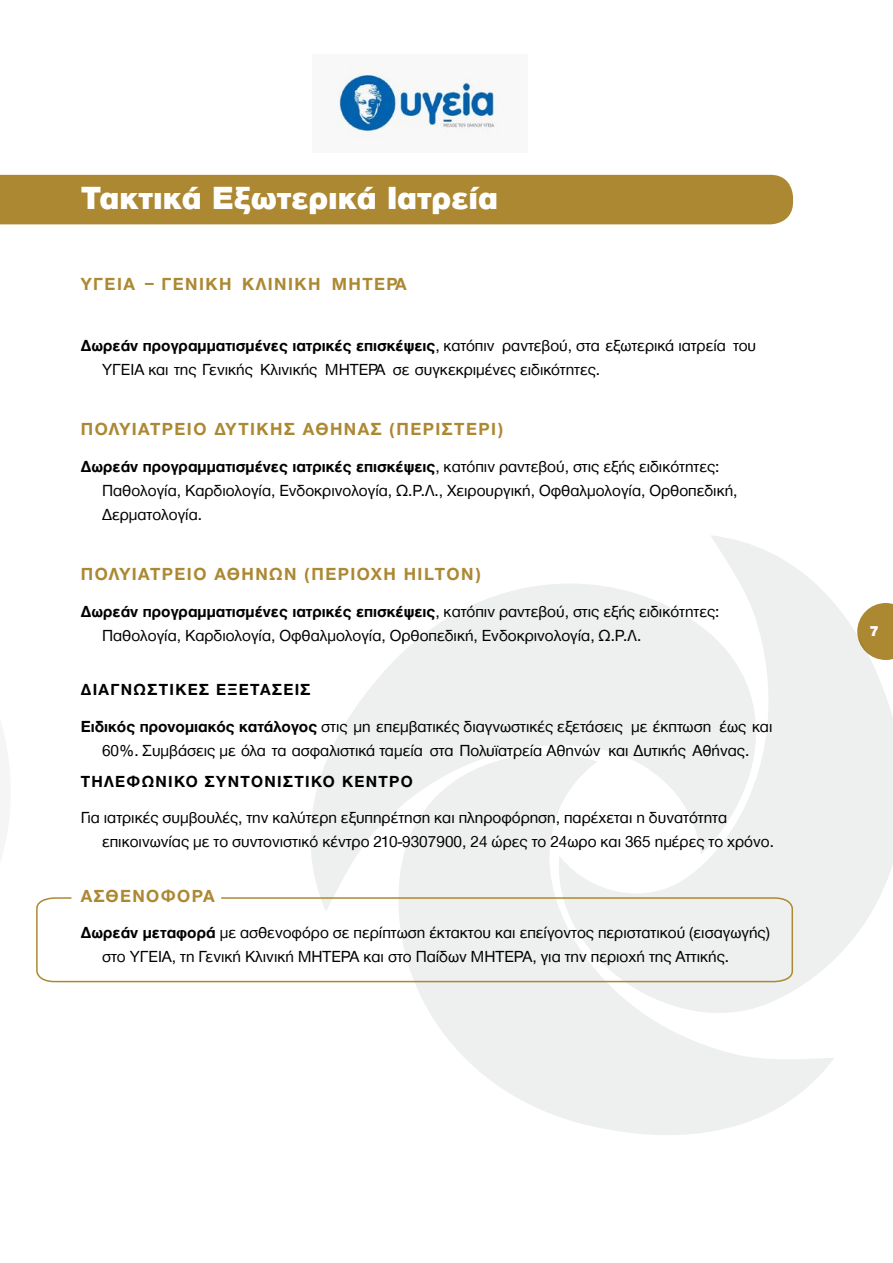
<style>
.page{position:relative;width:893px;height:1263px;background:#fff}
.page>*{position:absolute;margin:0;border:0;box-sizing:border-box;transform-origin:0 0}
.t1{font:900 33px "CF Helvetica";color:#fff}
.t2{font:700 18px "CF Helvetica";letter-spacing:.08em;color:#ac8832}
.t3{font:16.5px/24px "CF Helvetica";color:#000}
.t4{font:700 16.5px "CF Helvetica";color:#000}
.t5{font:900 15px "CF Helvetica";color:#fff}
.s1{font-weight:700}
</style>
<div class="page">
<svg style="left:311px;top:584px;width:241px;height:312px;fill:#eeefef"></svg>
<svg style="left:387px;top:754px;width:447px;height:381px;fill:#eeefef"></svg>
<svg style="left:552px;top:535px;width:341px;height:478px;fill:#eeefef"></svg>
<div style="left:0;top:175px;width:793px;height:49px;background:#ac8832"></div>
<img style="left:336px;top:66px;width:165px;height:73px">
<svg style="left:36px;top:896px;width:758px;height:87px"></svg>
<h1 class="t1" style="left:81px;top:180px;width:419px">Τακτικά Εξωτερικά Ιατρεία</h1>
<p class="t2" style="left:81px;top:274px;width:12px">ΥΓΕΙΑ</p>
<p class="t2" style="left:145px;top:274px;width:29px">– ΓΕΝΙΚΗ</p>
<p class="t2" style="left:242px;top:274px;width:12px">ΚΛΙΝΙΚΗ</p>
<p class="t2" style="left:332px;top:274px;width:30px">ΜΗΤΕΡΑ</p>
<p class="t3" style="left:102px;top:333px;width:656px;text-indent:-21px"><span class="s1">Δωρεάν προγραμματισμένες ιατρικές επισκέψεις</span>, κατόπιν ραντεβού, στα εξωτερικά ιατρεία του<br>ΥΓΕΙΑ και της Γενικής Κλινικής ΜΗΤΕΡΑ σε συγκεκριμένες ειδικότητες.</p>
<p class="t2" style="left:81px;top:420px;width:26px">ΠΟΛΥΙΑΤΡΕΙΟ</p>
<p class="t2" style="left:214px;top:420px;width:24px">ΔΥΤΙΚΗΣ</p>
<p class="t2" style="left:303px;top:420px;width:41px">ΑΘΗΝΑΣ</p>
<p class="t2" style="left:390px;top:420px;width:115px">(Περιστέρι)</p>
<p class="t3" style="left:102px;top:454px;width:637px;text-indent:-21px"><span class="s1">Δωρεάν προγραμματισμένες ιατρικές επισκέψεις</span>, κατόπιν ραντεβού, στις εξής ειδικότητες:<br>Παθολογία, Καρδιολογία, Ενδοκρινολογία, Ω.Ρ.Λ., Χειρουργική, Οφθαλμολογία, Ορθοπεδική,<br>Δερματολογία.</p>
<p class="t2" style="left:81px;top:565px;width:26px">ΠΟΛΥΙΑΤΡΕΙΟ</p>
<p class="t2" style="left:214px;top:565px;width:42px">ΑΘΗΝΩΝ</p>
<p class="t2" style="left:305px;top:565px;width:178px">(Περιοχή Hilton)</p>
<p class="t3" style="left:102px;top:599px;width:619px;text-indent:-21px"><span class="s1">Δωρεάν προγραμματισμένες ιατρικές επισκέψεις</span>, κατόπιν ραντεβού, στις εξής ειδικότητες:<br>Παθολογία, Καρδιολογία, Οφθαλμολογία, Ορθοπεδική, Ενδοκρινολογία, Ω.Ρ.Λ.</p>
<p class="t4" style="left:81px;top:681px;width:24px">ΔΙΑΓΝΩΣΤΙΚΕΣ</p>
<p class="t4" style="left:216px;top:681px;width:12px">ΕΞΕΤΑΣΕΙΣ</p>
<p class="t3" style="left:81px;top:715px;width:693px;text-align:center"><span class="s1">Ειδικός προνομιακός κατάλογος</span> στις μη επεμβατικές διαγνωστικές εξετάσεις με έκπτωση έως και<br>60%. Συμβάσεις με όλα τα ασφαλιστικά ταμεία στα Πολυϊατρεία Αθηνών και Δυτικής Αθήνας.</p>
<p class="t4" style="left:81px;top:772px;width:12px">ΤΗΛΕ</p>
<p class="t4" style="left:127px;top:772px;width:27px">ΦΩΝΙΚΟ</p>
<p class="t4" style="left:205px;top:772px;width:12px">ΣΥΝΤΟΝΙΣΤΙΚΟ</p>
<p class="t4" style="left:342px;top:772px;width:13px">ΚΕΝΤΡΟ</p>
<p class="t3" style="left:102px;top:806px;width:673px;text-indent:-21px">Για ιατρικές συμβουλές, την καλύτερη εξυπηρέτηση και πληροφόρηση, παρέχεται η δυνατότητα επικοινωνίας με το συντονιστικό κέντρο 210-9307900, 24 ώρες το 24ωρο και 365 ημέρες το χρόνο.</p>
<p class="t2" style="left:81px;top:886px;width:53px">ΑΣΘΕΝΟ</p>
<p class="t2" style="left:161px;top:886px;width:30px">ΦΟΡΑ</p>
<p class="t3" style="left:102px;top:921px;width:669px;text-indent:-21px"><span class="s1">Δωρεάν μεταφορά</span> με ασθενοφόρο σε περίπτωση έκτακτου και επείγοντος περιστατικού (εισαγωγής) στο ΥΓΕΙΑ, τη Γενική Κλινική ΜΗΤΕΡΑ και στο Παίδων ΜΗΤΕΡΑ, για την περιοχή της Αττικής.</p>
<p class="t5" style="left:870px;top:622px;width:11px">7</p>
</div>
